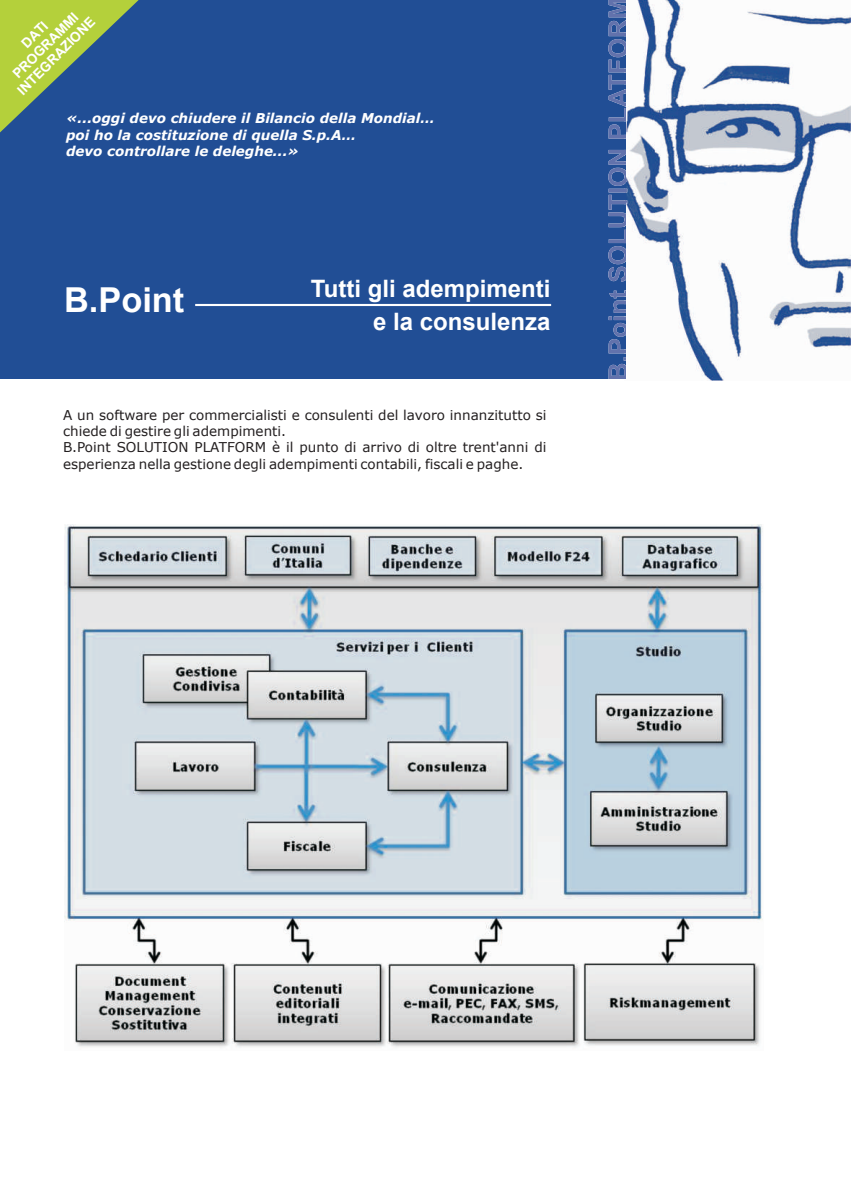
<style>
.page{position:relative;width:851px;height:1191px;background:#fff}
.page>*{position:absolute;margin:0;border:0;box-sizing:border-box;transform-origin:0 0}
.t1{font:700 34.35px "Arial";color:#fff}
.t2{font:700 24px/32.1px "Arial";color:#fff;text-align:right}
.t3{font:700 13.65px/15.1px "Arial";color:#fff;text-align:center}
.t4{font:13.5px/16.4px "Verdana";color:#231f20}
.t5{font:italic 700 13.5px/16.4px "Verdana";color:#fff}
</style>
<div class="page">
<img style="left:625px;top:0;width:225px;height:380px">
<div style="left:0;top:0;width:625px;height:378px;background:#214e95"></div>
<svg style="left:608px;top:246px;width:19px;height:133px"></svg>
<hr style="left:195px;top:304px;width:356px;height:2px;background:#fff">
<img style="left:64px;top:524px;width:699px;height:524px">
<svg style="left:0;top:0;width:139px;height:132px"></svg>
<p class="t3" style="left:-6px;top:66px;width:104px;rotate:-45deg">DATI<br>PROGRAMMI<br>INTEGRAZIONE</p>
<p class="t5" style="left:66px;top:111px;width:370px">«...oggi devo chiudere il Bilancio della Mondial… poi ho la costituzione di quella S.p.A…<br>devo controllare le deleghe...»</p>
<h1 class="t1" style="left:64px;top:287px;width:122px">B.Point</h1>
<h2 class="t2" style="left:311px;top:275px;width:241px">Tutti gli adempimenti e la consulenza</h2>
<p class="t4" style="left:63px;top:407px;width:484px">A un software per commercialisti e consulenti del lavoro innanzitutto si chiede di gestire gli adempimenti.<br>B.Point SOLUTION PLATFORM è il punto di arrivo di oltre trent'anni di esperienza nella gestione degli adempimenti contabili, fiscali e paghe.</p>
</div>
